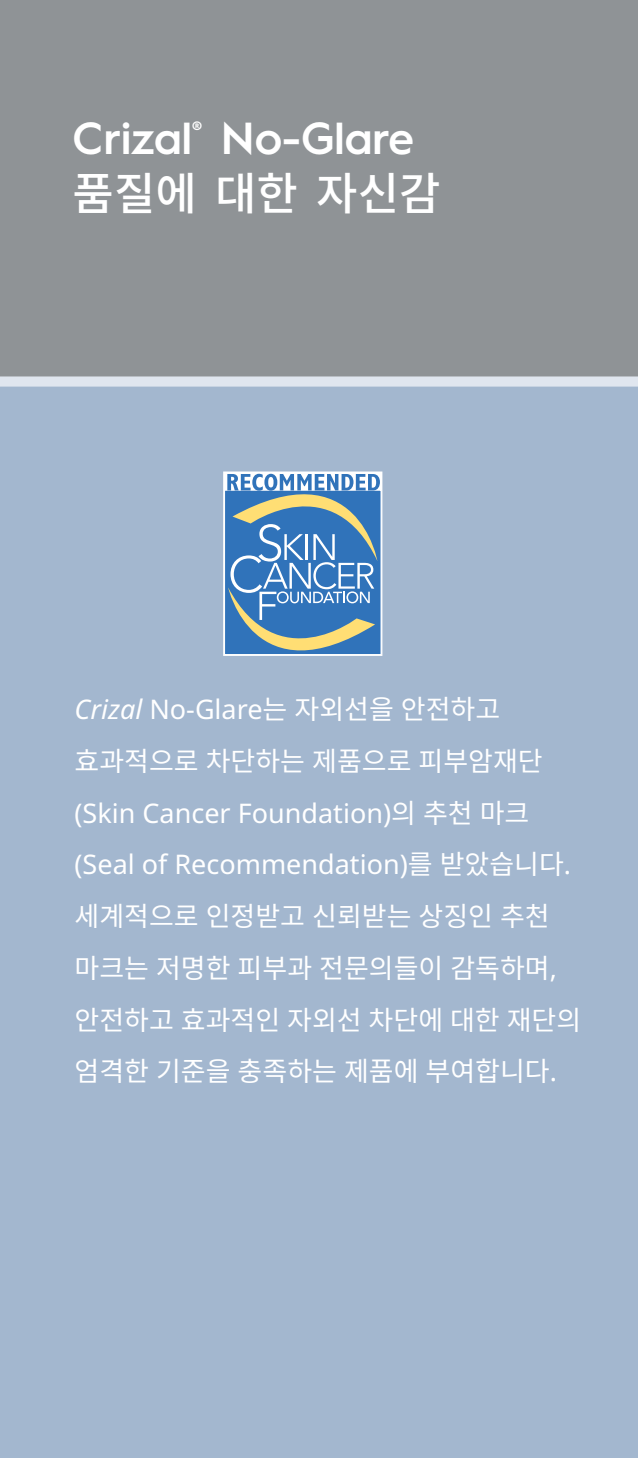
<style>
.page{position:relative;width:638px;height:1458px;background:#fff}
.page>*{position:absolute;margin:0;border:0;box-sizing:border-box;transform-origin:0 0}
.t1{font:600 45px "Hurme Geometric Sans 1";color:#fff}
.t2{font:500 45px "Noto Sans CJ Kkr";color:#fff}
.t3{font:27px/51.8px "Noto Sans CJ Kkr";color:#fff}
.t4{font:27px/51.8px "Noto Sans";color:#fff}
.s1{font-family:"Noto Sans";font-style:italic}
.s2{font-family:"Noto Sans"}
.s3{font-family:"Noto Sans CJ Kkr"}
</style>
<div class="page">
<div style="left:0;top:387px;width:637px;height:1071px;background:#a3b7cf"></div>
<div style="left:0;top:0;width:637px;height:382px;background:#8f9396"></div>
<div style="left:0;top:376px;width:638px;height:11px;background:#e0e6ef"></div>
<svg style="left:223px;top:472px;width:159px;height:184px;background:#6995bd"></svg>
<h1 class="t1" style="left:73px;top:107px;width:343px">Crizal<sup>®</sup> No-Glare</h1>
<h1 class="t2" style="left:73px;top:169px;width:369px">품질에 대한 자신감</h1>
<p class="t3" style="left:75px;top:684px;width:470px"><span class="s1">Crizal</span> <span class="s2">No-Glare</span>는 자외선을 안전하고 효과적으로 차단하는 제품으로 피부암재단</p>
<p class="t4" style="left:75px;top:787px;width:498px">(Skin Cancer Foundation)<span class="s3">의 추천 마크 </span>(Seal of Recommendation)<span class="s3">를 받았습니다</span>.</p>
<p class="t3" style="left:75px;top:891px;width:508px">세계적으로 인정받고 신뢰받는 상징인 추천 마크는 저명한 피부과 전문의들이 감독하며<span class="s2">, </span>안전하고 효과적인 자외선 차단에 대한 재단의 엄격한 기준을 충족하는 제품에 부여합니다<span class="s2">.</span></p>
</div>
